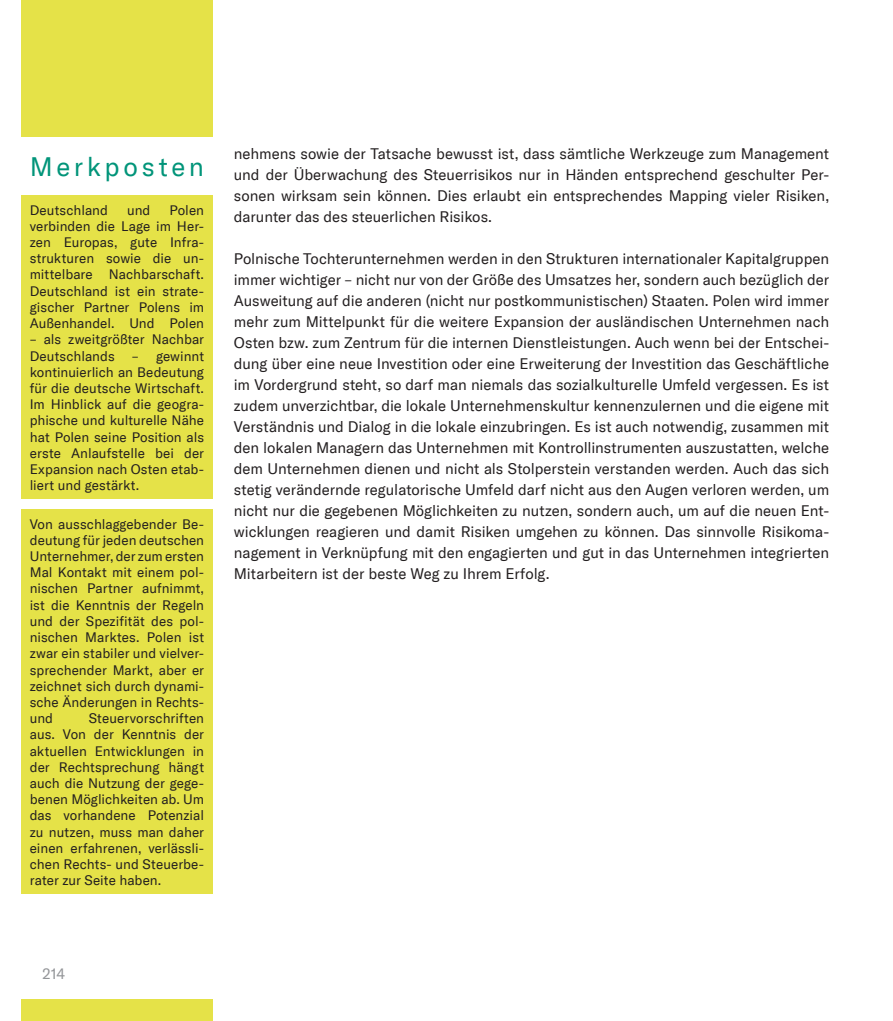
<style>
.page{position:relative;width:893px;height:1021px;background:#fff}
.page>*{position:absolute;margin:0;border:0;box-sizing:border-box;transform-origin:0 0}
.t1{font:26.1px "GT America";letter-spacing:.135em;color:#009479}
.t2{font:15px/21px "GT America";letter-spacing:-.005em;color:#231f20;text-align:justify}
.t3{font:15px "GT America";color:#939598}
.t4{font:13.5px/16.2px "GT America";color:#231f20;text-align:justify}
</style>
<div class="page">
<div style="left:21px;top:195px;width:192px;height:303px;background:#e5e248"></div>
<div style="left:21px;top:509px;width:192px;height:384px;background:#e5e248"></div>
<div style="left:21px;top:0;width:192px;height:136px;background:#e5e248"></div>
<div style="left:21px;top:999px;width:192px;height:21px;background:#e5e248"></div>
<h1 class="t1" style="left:30px;top:151px;width:176px">Merkposten</h1>
<p class="t4" style="left:30px;top:202px;width:176px;text-indent:140px">Polen verbinden die Lage im Her&shy;zen Europas, gute Infra&shy;strukturen sowie die un&shy;mittelbare Nachbarschaft.<br>Deutschland ist ein strate&shy;gischer Partner Polens im Außenhandel. Und Polen</p>
<p class="t4" style="left:30px;top:331px;width:176px">– als zweitgrößter Nachbar<br>Deutschlands</p>
<p class="t4" style="left:30px;top:202px;width:80px">Deutschland</p>
<p class="t4" style="left:127px;top:202px;width:25px">und</p>
<p class="t4" style="left:30px;top:347px;width:176px;text-indent:102px">– gewinnt kontinuierlich an Bedeutung für die deutsche Wirtschaft.<br>Im Hinblick auf die geogra&shy;phische und kulturelle Nähe hat Polen seine Position als erste Anlaufstelle bei der Expansion nach Osten etab&shy;liert und gestärkt.</p>
<p class="t4" style="left:30px;top:516px;width:176px">Von ausschlaggebender Be&shy;deutung für jeden deutschen Unternehmer, der zum ersten Mal Kontakt mit einem pol&shy;nischen Partner aufnimmt, ist die Kenntnis der Regeln und der Spezifität des pol&shy;nischen Marktes. Polen ist zwar ein stabiler und vielver&shy;sprechender Markt, aber er zeichnet sich durch dynami&shy;sche Änderungen in Rechts&shy;und</p>
<p class="t4" style="left:30px;top:710px;width:176px;text-indent:59px">Steuervorschriften aus. Von der Kenntnis der aktuellen Entwicklungen in der Rechtsprechung hängt auch die Nutzung der gege&shy;benen Möglichkeiten ab. Um das vorhandene Potenzial zu nutzen, muss man daher einen erfahrenen, verlässli&shy;chen Rechts- und Steuerbe&shy;rater zur Seite haben.</p>
<p class="t2" style="left:234px;top:143px;width:597px">nehmens sowie der Tatsache bewusst ist, dass sämtliche Werkzeuge zum Management und der Überwachung des Steuerrisikos nur in Händen entsprechend geschulter Per&shy;sonen wirksam sein können. Dies erlaubt ein entsprechendes Mapping vieler Risiken, darunter das des steuerlichen Risikos.</p>
<p class="t2" style="left:234px;top:248px;width:597px">Polnische Tochterunternehmen werden in den Strukturen internationaler Kapitalgruppen immer wichtiger – nicht nur von der Größe des Umsatzes her, sondern auch bezüglich der Ausweitung auf die anderen (nicht nur postkommunistischen) Staaten. Polen wird immer mehr zum Mittelpunkt für die weitere Expansion der ausländischen Unternehmen nach Osten bzw. zum Zentrum für die internen Dienstleistungen. Auch wenn bei der Entschei&shy;dung über eine neue Investition oder eine Erweiterung der Investition das Geschäftliche im Vordergrund steht, so darf man niemals das sozialkulturelle Umfeld vergessen. Es ist zudem unverzichtbar, die lokale Unternehmenskultur kennenzulernen und die eigene mit Verständnis und Dialog in die lokale einzubringen. Es ist auch notwendig, zusammen mit den lokalen Managern das Unternehmen mit Kontrollinstrumenten auszustatten, welche dem Unternehmen dienen und nicht als Stolperstein verstanden werden. Auch das sich stetig verändernde regulatorische Umfeld darf nicht aus den Augen verloren werden, um nicht nur die gegebenen Möglichkeiten zu nutzen, sondern auch, um auf die neuen Ent&shy;wicklungen reagieren und damit Risiken umgehen zu können. Das sinnvolle Risikoma&shy;nagement in Verknüpfung mit den engagierten und gut in das Unternehmen integrierten Mitarbeitern ist der beste Weg zu Ihrem Erfolg.</p>
<p class="t3" style="left:43px;top:964px;width:24px">214</p>
</div>
